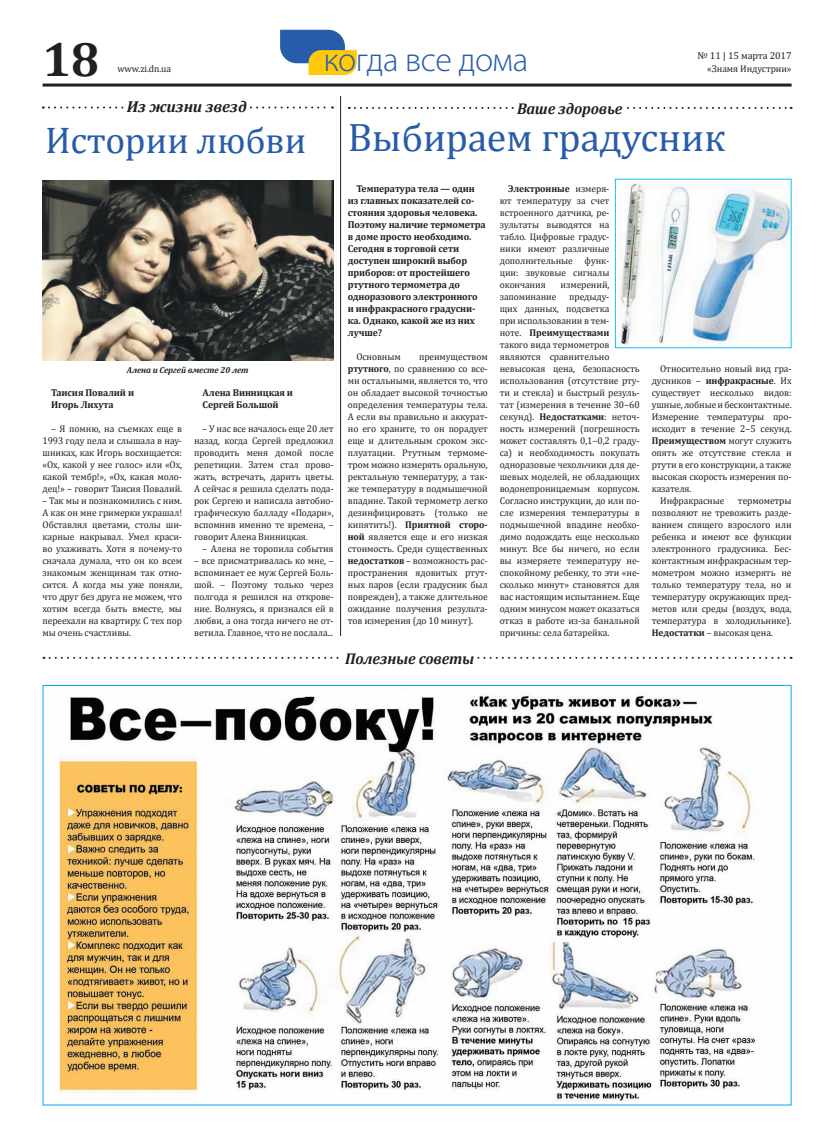
<style>
.page{position:relative;width:820px;height:1134px;background:#fff}
.page>*{position:absolute;margin:0;border:0;box-sizing:border-box;transform-origin:0 0}
.t1{font:700 48.3px "Cambria";color:#231f20}
.t2{font:40px "Cambria";letter-spacing:-.01em;color:#275caa}
.t3{font:37.3px "Cambria";letter-spacing:-.01em;color:#275caa}
.t4{font:300 34px "Myriad Pro";letter-spacing:-.015em;color:#275caa}
.t5{font:italic 700 16px "Cambria";letter-spacing:-.01em;color:#231f20}
.t6{font:italic 700 15.7px "Cambria";letter-spacing:-.01em;color:#231f20}
.t7{font:700 10px/12px "Cambria";letter-spacing:-.01em;color:#231f20}
.t8{font:10px "Cambria";letter-spacing:-.01em;color:#231f20}
.t9{font:9.8px/12px "Cambria";letter-spacing:-.01em;color:#231f20;text-align:justify}
.t10{font:700 9.8px "Cambria";letter-spacing:-.01em;color:#231f20}
.t11{font:italic 700 8.8px "Cambria";letter-spacing:-.01em;color:#231f20}
.s1{font-weight:700}
.s2{font-weight:400}
</style>
<div class="page">
<hr style="left:43px;top:84px;width:748px;height:3px;background:#231f20">
<svg style="left:44px;top:657px;width:747px;height:2px"></svg>
<div style="left:342px;top:648px;width:135px;height:18px;background:#fff"></div>
<svg style="left:280px;top:30px;width:76px;height:45px"></svg>
<svg style="left:349px;top:107px;width:442px;height:2px"></svg>
<div style="left:514px;top:99px;width:111px;height:18px;background:#fff"></div>
<hr style="left:340px;top:96px;width:1px;height:540px;background:#231f20">
<img style="left:58px;top:694px;width:697px;height:407px">
<img style="left:43px;top:180px;width:290px;height:180px">
<svg style="left:43px;top:107px;width:290px;height:2px"></svg>
<div style="left:124px;top:97px;width:126px;height:18px;background:#fff"></div>
<img style="left:620px;top:183px;width:169px;height:162px">
<p class="t1" style="left:43px;top:25px;width:58px">18</p>
<p class="t8" style="left:697px;top:50px;width:95px">№ 11 | 15 марта 2017</p>
<p class="t9" style="left:117px;top:63px;width:55px">www.zi.dn.ua</p>
<p class="t4" style="left:323px;top:41px;width:206px">когда все дома</p>
<p class="t9" style="left:707px;top:63px;width:86px">«Знамя Индустрии»</p>
<p class="t5" style="left:127px;top:97px;width:121px">Из жизни звезд</p>
<p class="t3" style="left:45px;top:118px;width:263px">Истории любви</p>
<p class="t11" style="left:127px;top:364px;width:123px">Алена и Сергей вместе 20 лет</p>
<p class="t7" style="left:51px;top:386px;width:84px">Таисия Повалий и<br>Игорь Лихута</p>
<p class="t9" style="left:43px;top:423px;width:141px;text-indent:9px">– Я помню, на съемках еще в 1993 году пела и слышала в нау&shy;шниках, как Игорь восхищается: «Ох, какой у нее голос» или «Ох, какой тембр!», «Ох, какая моло&shy;дец!» – говорит Таисия Повалий.</p>
<p class="t9" style="left:43px;top:495px;width:141px">– Так мы и познакомились с ним.<br>А как он мне гримерки украшал!<br>Обставлял цветами, столы ши&shy;карные накрывал. Умел краси&shy;во ухаживать. Хотя я почему-то сначала думала, что он ко всем знакомым женщинам так отно&shy;сится. А когда мы уже поняли, что друг без друга не можем, что хотим всегда быть вместе, мы переехали на квартиру. С тех пор мы очень счастливы.</p>
<p class="t7" style="left:202px;top:386px;width:92px">Алена Винницкая и<br>Сергей Большой</p>
<p class="t9" style="left:194px;top:423px;width:141px;text-indent:9px">– У нас все началось еще 20 лет назад, когда Сергей предложил проводить меня домой после репетиции. Затем стал прово&shy;жать, встречать, дарить цветы.<br>А сейчас я решила сделать пода&shy;рок Сергею и написала автобио&shy;графическую балладу «Подари», вспомнив именно те времена, – говорит Алена Винницкая.</p>
<p class="t9" style="left:202px;top:543px;width:132px">– Алена не торопила события</p>
<p class="t9" style="left:194px;top:555px;width:141px">– все присматривалась ко мне, – вспоминает ее муж Сергей Боль&shy;шой. – Поэтому только через полгода я решился на открове&shy;ние. Волнуясь, я признался ей в любви, а она тогда ничего не от&shy;ветила. Главное, что не послала...</p>
<p class="t6" style="left:517px;top:99px;width:107px">Ваше здоровье</p>
<p class="t2" style="left:348px;top:114px;width:379px">Выбираем градусник</p>
<p class="t7" style="left:348px;top:182px;width:139px;text-indent:9px">Температура тела — один из главных показателей со&shy;стояния здоровья человека.<br>Поэтому наличие термометра в доме просто необходимо.<br>Сегодня в торговой сети доступен широкий выбор приборов: от простейшего ртутного термометра до одноразового электронного и инфракрасного градусни&shy;ка. Однако, какой же из них лучше?</p>
<p class="t9" style="left:356px;top:351px;width:46px">Основным</p>
<p class="t9" style="left:348px;top:351px;width:141px;text-indent:71px">преимуществом <span class="s1">ртутного</span>, по сравнению со все&shy;ми остальными, является то, что он обладает высокой точностью определения температуры тела.<br>А если вы правильно и аккурат&shy;но его храните, то он порадует еще и длительным сроком экс&shy;плуатации. Ртутным термоме&shy;тром можно измерять оральную, ректальную температуру, а так&shy;же температуру в подмышечной впадине. Такой термометр легко дезинфицировать (только не кипятить!). <span class="s1">Приятной сторо&shy;ной</span> является еще и его низкая стоимость. Среди существенных <span class="s1">недостатков</span> – возможность рас&shy;пространения ядовитых ртут&shy;ных паров (если градусник был поврежден), а также длительное ожидание получения результа&shy;тов измерения (до 10 минут).</p>
<p class="t6" style="left:345px;top:649px;width:130px">Полезные советы</p>
<p class="t9" style="left:499px;top:183px;width:111px;text-indent:9px"><span class="s1">Электронные</span> измеря&shy;ют температуру за счет встроенного датчика, ре&shy;зультаты выводятся на табло. Цифровые градус&shy;ники имеют различные дополнительные функ&shy;ции: звуковые сигналы окончания</p>
<p class="t9" style="left:560px;top:278px;width:50px">измерений,</p>
<p class="t9" style="left:499px;top:290px;width:141px;text-align:left;text-indent:69px">предыду-<br>щих данных, подсветка<br>при использовании в тем-<br>ноте. <span class="s1">Преимуществами </span>такого вида термометров являются сравнительно невысокая цена, безопасность использования (отсутствие рту&shy;ти и стекла) и быстрый резуль&shy;тат (измерения в течение 30−60 секунд). <span class="s1">Недостатками</span>: неточ&shy;ность измерений (погрешность может составлять 0,1−0,2 граду&shy;са) и необходимость покупать одноразовые чехольчики для де&shy;шевых моделей, не обладающих водонепроницаемым корпусом.<br>Согласно инструкции, до или по&shy;сле измерения температуры в подмышечной впадине необхо&shy;димо подождать еще несколько минут. Все бы ничего, но если вы измеряете температуру не&shy;спокойному ребенку, то эти «не&shy;сколько минут» становятся для вас настоящим испытанием. Еще одним минусом может оказаться отказ в работе из-за банальной причины: села батарейка.</p>
<p class="t9" style="left:499px;top:290px;width:58px">запоминание</p>
<p class="t9" style="left:660px;top:362px;width:133px">Относительно новый вид гра-</p>
<p class="t9" style="left:651px;top:374px;width:141px">дусников – <span class="s1">инфракрасные</span>. Их</p>
<p class="t9" style="left:651px;top:386px;width:141px">существует несколько видов:</p>
<p class="t9" style="left:651px;top:398px;width:141px">ушные, лобные и бесконтактные.</p>
<p class="t9" style="left:651px;top:410px;width:141px">Измерение температуры про-</p>
<p class="t9" style="left:651px;top:422px;width:141px">исходит в течение 2−5 секунд.</p>
<p class="t10" style="left:651px;top:433px;width:141px">Преимуществом <span class="s2">могут служить</span></p>
<p class="t9" style="left:651px;top:446px;width:141px">опять же отсутствие стекла и</p>
<p class="t9" style="left:651px;top:458px;width:141px">ртути в его конструкции, а также</p>
<p class="t9" style="left:651px;top:470px;width:141px">высокая скорость измерения по-</p>
<p class="t9" style="left:651px;top:482px;width:41px">казателя.</p>
<p class="t9" style="left:660px;top:494px;width:66px">Инфракрасные</p>
<p class="t9" style="left:651px;top:494px;width:141px;text-indent:86px">термометры позволяют не тревожить разде&shy;ванием спящего взрослого или ребенка и имеют все функции электронного градусника. Бес&shy;контактным инфракрасным тер&shy;мометром можно измерять не только температуру тела, но и температуру окружающих пред&shy;метов или среды (воздух, вода, температура в холодильнике).<br><span class="s1">Недостатки</span> – высокая цена.</p>
</div>
